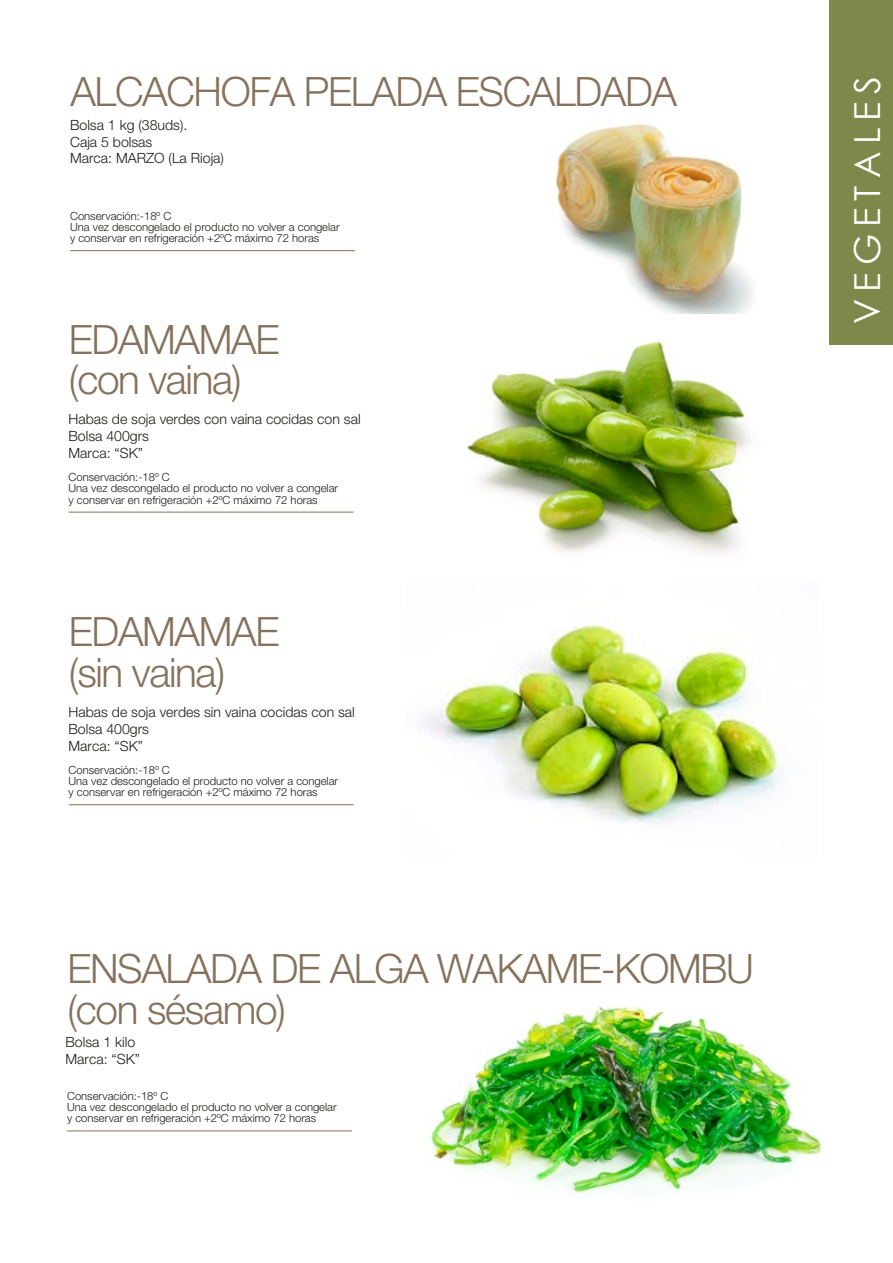
<style>
.page{position:relative;width:893px;height:1263px;background:#fff}
.page>*{position:absolute;margin:0;border:0;box-sizing:border-box;transform-origin:0 0}
.t1{font:300 40.5px/40.5px "Helvetica Neue LT Std";letter-spacing:-.035em;color:#86725c}
.t2{font:35.85px "Century Gothic";letter-spacing:.2em;color:#fff}
.t3{font:300 14.1px/17px "Helvetica Neue LT Std";color:#1b1b19}
.t4{font:300 11.25px/11.2px "Helvetica Neue LT Std";color:#1b1b19}
</style>
<div class="page">
<img style="left:555px;top:124px;width:197px;height:189px">
<hr style="left:70px;top:250px;width:285px;height:1px;background:#86725c">
<div style="left:829px;top:0;width:64px;height:344px;background:#7e884a"></div>
<img style="left:321px;top:1006px;width:501px;height:188px">
<hr style="left:69px;top:512px;width:285px;height:1px;background:#86725c">
<hr style="left:67px;top:1130px;width:285px;height:1px;background:#86725c">
<img style="left:466px;top:341px;width:283px;height:214px">
<hr style="left:69px;top:804px;width:285px;height:1px;background:#86725c">
<img style="left:422px;top:623px;width:357px;height:201px">
<h1 class="t1" style="left:70px;top:71px;width:608px">ALCACHOFA PELADA ESCALDADA</h1>
<p class="t3" style="left:70px;top:116px;width:155px">Bolsa 1 kg (38uds).<br>Caja 5 bolsas<br>Marca: MARZO (La Rioja)</p>
<p class="t4" style="left:70px;top:210px;width:271px">Conservación:-18º C<br>Una vez descongelado el producto no volver a congelar y conservar en refrigeración +2ºC máximo 72 horas</p>
<h1 class="t1" style="left:69px;top:318px;width:212px">EDAMAMAE (con vaina)</h1>
<p class="t3" style="left:69px;top:410px;width:294px">Habas de soja verdes con vaina cocidas con sal<br>Bolsa 400grs<br>Marca: “SK”</p>
<p class="t4" style="left:69px;top:471px;width:271px">Conservación:-18º C<br>Una vez descongelado el producto no volver a congelar y conservar en refrigeración +2ºC máximo 72 horas</p>
<h1 class="t1" style="left:69px;top:611px;width:212px">EDAMAMAE (sin vaina)</h1>
<p class="t3" style="left:69px;top:703px;width:288px">Habas de soja verdes sin vaina cocidas con sal<br>Bolsa 400grs<br>Marca: “SK”</p>
<p class="t4" style="left:69px;top:764px;width:271px">Conservación:-18º C<br>Una vez descongelado el producto no volver a congelar y conservar en refrigeración +2ºC máximo 72 horas</p>
<h1 class="t1" style="left:67px;top:948px;width:688px">ENSALADA DE ALGA WAKAME-KOMBU (con sésamo)</h1>
<p class="t3" style="left:66px;top:1033px;width:76px">Bolsa 1 kilo<br>Marca: “SK”</p>
<p class="t4" style="left:67px;top:1090px;width:271px">Conservación:-18º C<br>Una vez descongelado el producto no volver a congelar y conservar en refrigeración +2ºC máximo 72 horas</p>
<h2 class="t2" style="left:842px;top:324px;width:249px;rotate:-90deg">VEGETALES</h2>
</div>
